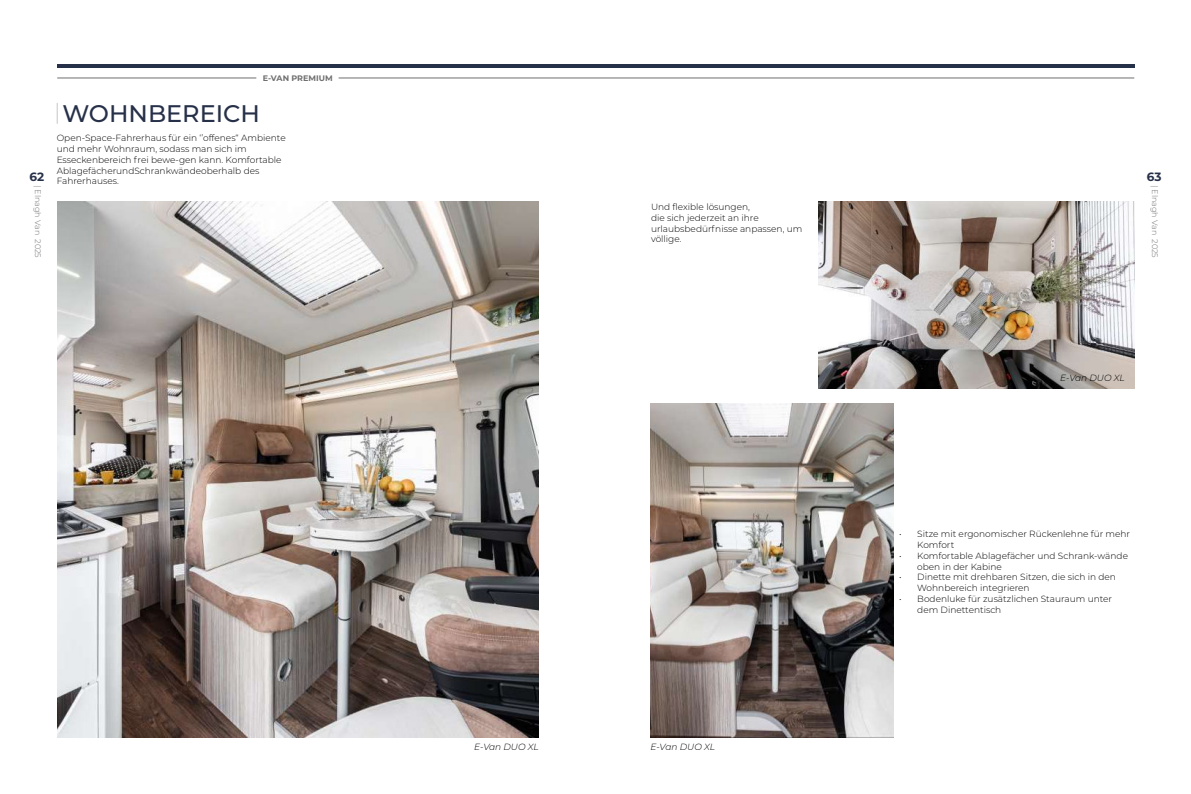
<style>
.page{position:relative;width:1191px;height:794px;background:#fff}
.page>*{position:absolute;margin:0;border:0;box-sizing:border-box;transform-origin:0 0}
.t1{font:500 24px "Montserrat";color:#263048}
.t2{font:700 12px "Montserrat";color:#263048}
.t3{font:300 9px/10.8px "Montserrat";color:#000}
.t4{font:italic 300 9px "Montserrat";color:#000}
.t5{font:300 8px "Montserrat";color:#706f6f}
.t6{font:700 8px "Montserrat";color:#706f6f}
</style>
<div class="page">
<img style="left:58px;top:201px;width:481px;height:536px">
<img style="left:650px;top:404px;width:243px;height:333px">
<hr style="left:57px;top:64px;width:1077px;height:4px;background:#263048">
<hr style="left:338px;top:78px;width:796px;height:1px;background:#706f6f">
<hr style="left:57px;top:78px;width:199px;height:1px;background:#706f6f">
<img style="left:818px;top:201px;width:316px;height:187px">
<svg style="left:57px;top:103px;width:1px;height:21px"></svg>
<p class="t6" style="left:263px;top:72px;width:71px">E-VAN PREMIUM</p>
<h1 class="t1" style="left:62px;top:96px;width:199px">WOHNBEREICH</h1>
<p class="t3" style="left:57px;top:132px;width:230px">Open-Space-Fahrerhaus für ein ‘’offenes“ Ambiente und mehr Wohnraum, sodass man sich im Esseckenbereich frei bewe-gen kann. Komfortable AblagefächerundSchrankwändeoberhalb des Fahrerhauses.</p>
<h2 class="t2" style="left:30px;top:168px;width:16px">62</h2>
<h2 class="t2" style="left:1146px;top:168px;width:16px">63</h2>
<p class="t5" style="left:43px;top:185px;width:74px;rotate:90deg">| Elnagh Van 2025</p>
<p class="t5" style="left:1160px;top:185px;width:74px;rotate:90deg">| Elnagh Van 2025</p>
<p class="t3" style="left:651px;top:201px;width:153px">Und flexible lösungen,<br>die sich jederzeit an ihre urlaubsbedürfnisse anpassen, um völlige.</p>
<p class="t4" style="left:1060px;top:372px;width:66px">E-Van DUO XL</p>
<p class="t4" style="left:474px;top:740px;width:66px">E-Van DUO XL</p>
<p class="t4" style="left:650px;top:740px;width:66px">E-Van DUO XL</p>
<p class="t3" style="left:917px;top:528px;width:214px;text-indent:-18px">• Sitze mit ergonomischer Rückenlehne für mehr<br>Komfort</p>
<p class="t3" style="left:917px;top:550px;width:212px;text-indent:-18px">• Komfortable Ablagefächer und Schrank-wände oben in der Kabine</p>
<p class="t3" style="left:917px;top:571px;width:200px;text-indent:-18px">• Dinette mit drehbaren Sitzen, die sich in den<br>Wohnbereich integrieren</p>
<p class="t3" style="left:917px;top:593px;width:196px;text-indent:-18px">• Bodenluke für zusätzlichen Stauraum unter dem Dinettentisch</p>
</div>
